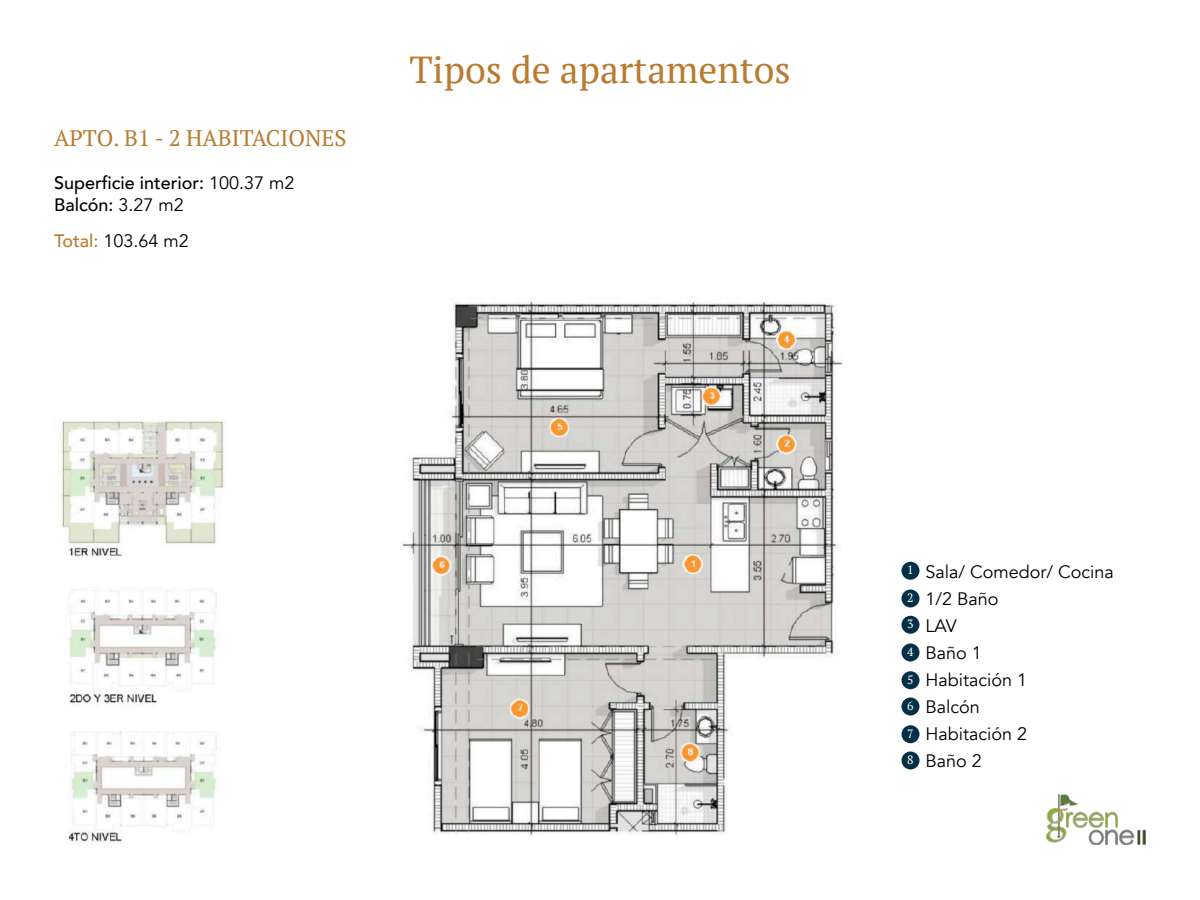
<style>
.page{position:relative;width:1200px;height:900px;background:#fff}
.page>*{position:absolute;margin:0;border:0;box-sizing:border-box;transform-origin:0 0}
.t1{font:37.5px "PT Serif";color:#ba7a30}
.t2{font:22.5px "PT Serif";color:#ba7a30}
.t3{font:18px/27px "Avenir";color:#000}
.t4{font:500 18px/21.6px "Avenir";color:#000}
.t5{font:12px/26.2px "PT Serif";color:#fff}
.s1{font-weight:400}
.s2{font-weight:500;color:#ba7a30}
</style>
<div class="page">
<img style="left:1046px;top:795px;width:100px;height:50px">
<img style="left:60px;top:301px;width:783px;height:541px">
<div style="left:902px;top:562px;width:18px;height:18px;background:#023047;border-radius:50%"></div>
<div style="left:902px;top:644px;width:18px;height:18px;background:#023047;border-radius:50%"></div>
<div style="left:902px;top:725px;width:18px;height:18px;background:#023047;border-radius:50%"></div>
<div style="left:902px;top:590px;width:18px;height:18px;background:#023047;border-radius:50%"></div>
<div style="left:902px;top:671px;width:18px;height:18px;background:#023047;border-radius:50%"></div>
<div style="left:902px;top:752px;width:18px;height:18px;background:#023047;border-radius:50%"></div>
<div style="left:902px;top:616px;width:18px;height:18px;background:#023047;border-radius:50%"></div>
<div style="left:902px;top:698px;width:18px;height:18px;background:#023047;border-radius:50%"></div>
<p class="t2" style="left:54px;top:123px;width:294px">APTO. B1 - 2 HABITACIONES</p>
<p class="t4" style="left:54px;top:171px;width:242px">Superficie interior: <span class="s1">100.37 m2<br></span>Balcón: <span class="s1">3.27 m2</span></p>
<p class="t3" style="left:54px;top:227px;width:136px"><span class="s2">Total:</span> 103.64 m2</p>
<h1 class="t1" style="left:409px;top:45px;width:383px">Tipos de apartamentos</h1>
<p class="t5" style="left:907px;top:557px;width:8px">1</p>
<p class="t5" style="left:907px;top:585px;width:8px">2<br>3</p>
<p class="t5" style="left:907px;top:639px;width:8px">4</p>
<p class="t5" style="left:907px;top:666px;width:8px">5<br>6</p>
<p class="t5" style="left:907px;top:720px;width:8px">7<br>8</p>
<p class="t3" style="left:926px;top:559px;width:190px">Sala/ Comedor/ Cocina<br>1/2 Baño<br>LAV<br>Baño 1<br>Habitación 1<br>Balcón<br>Habitación 2<br>Baño 2</p>
</div>
